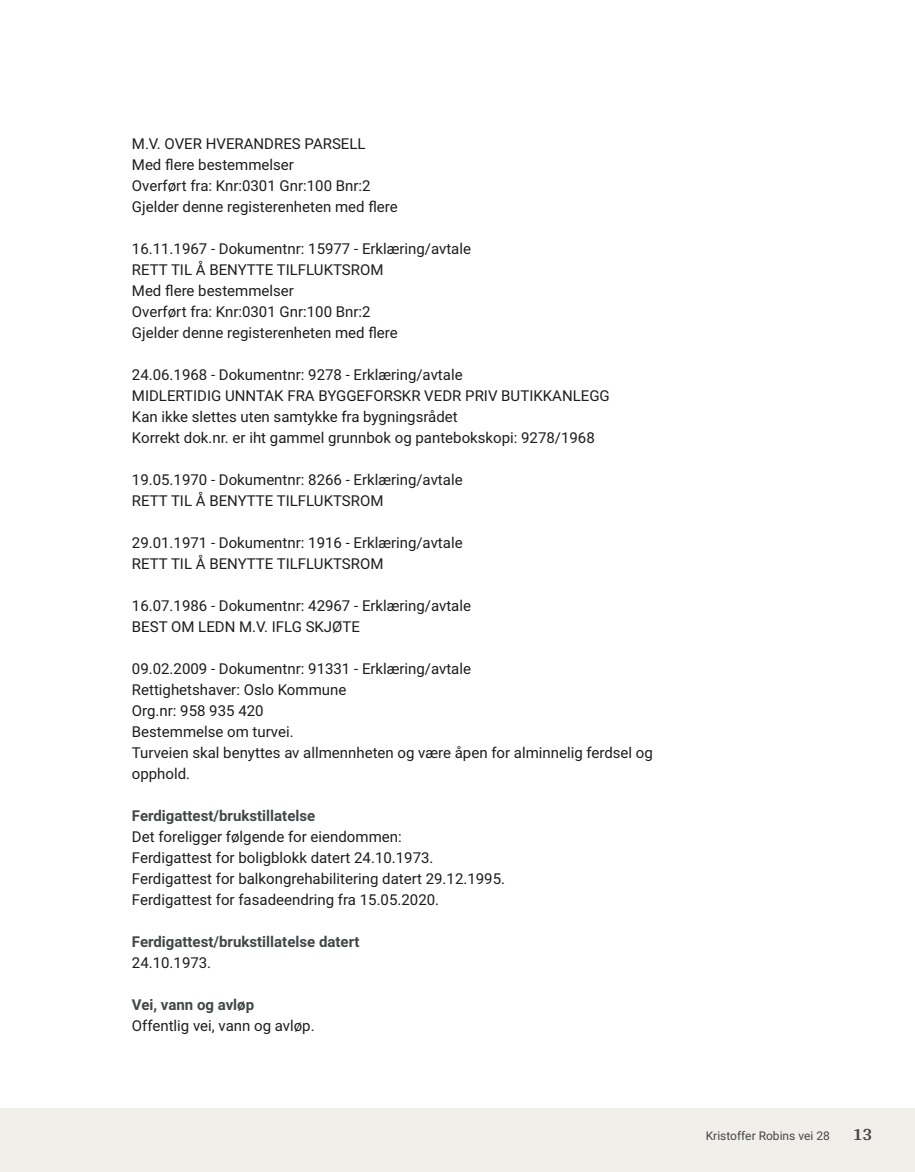
<style>
.page{position:relative;width:915px;height:1172px;background:#fff}
.page>*{position:absolute;margin:0;border:0;box-sizing:border-box;transform-origin:0 0}
.t1{font:700 18px "Arya";color:#414749}
.t2{font:15px/21px "Roboto Vitec";color:#1d1d1b}
.t3{font:700 15px "Roboto Vitec";color:#414749}
.t4{font:12px "Roboto Vitec";color:#414749}
</style>
<div class="page">
<div style="left:0;top:1108px;width:914px;height:64px;background:#f2eeea"></div>
<p class="t2" style="left:132px;top:132px;width:267px">M.V. OVER HVERANDRES PARSELL Med flere bestemmelser<br>Overført fra: Knr:0301 Gnr:100 Bnr:2<br>Gjelder denne registerenheten med flere</p>
<p class="t2" style="left:132px;top:237px;width:340px">16.11.1967 ‑ Dokumentnr: 15977 ‑ Erklæring/ avtale RETT TIL Å BENYTTE TILFLUKTSROM<br>Med flere bestemmelser<br>Overført fra: Knr:0301 Gnr:100 Bnr:2<br>Gjelder denne registerenheten med flere</p>
<p class="t2" style="left:132px;top:363px;width:479px">24.06.1968 ‑ Dokumentnr: 9278 ‑ Erklæring/ avtale<br>MIDLERTIDIG UNNTAK FRA BYGGEFORSKR VEDR PRIV BUTIKKANLEGG Kan ikke slettes uten samtykke fra bygningsrådet<br>Korrekt dok.nr. er iht gammel grunnbok og pantebokskopi: 9278/ 1968</p>
<p class="t2" style="left:132px;top:468px;width:332px">19.05.1970 ‑ Dokumentnr: 8266 ‑ Erklæring/ avtale<br>RETT TIL Å BENYTTE TILFLUKTSROM</p>
<p class="t2" style="left:132px;top:531px;width:332px">29.01.1971 ‑ Dokumentnr: 1916 ‑ Erklæring/ avtale<br>RETT TIL Å BENYTTE TILFLUKTSROM</p>
<p class="t2" style="left:132px;top:594px;width:340px">16.07.1986 ‑ Dokumentnr: 42967 ‑ Erklæring/ avtale<br>BEST OM LEDN M.V. IFLG SKJØTE</p>
<p class="t2" style="left:132px;top:657px;width:522px">09.02.2009 ‑ Dokumentnr: 91331 ‑ Erklæring/ avtale<br>Rettighetshaver: Oslo Kommune<br>Org.nr: 958 935 420<br>Bestemmelse om turvei.<br>Turveien skal benyttes av allmennheten og være åpen for alminnelig ferdsel og opphold.</p>
<p class="t3" style="left:132px;top:805px;width:185px">Ferdigattest/ brukstillatelse</p>
<p class="t2" style="left:132px;top:825px;width:374px">Det foreligger følgende for eiendommen:<br>Ferdigattest for boligblokk datert 24.10.1973.<br>Ferdigattest for balkongrehabilitering datert 29.12.1995.<br>Ferdigattest for fasadeendring fra 15.05.2020.</p>
<p class="t3" style="left:132px;top:931px;width:229px">Ferdigattest/ brukstillatelse datert</p>
<p class="t2" style="left:132px;top:951px;width:81px">24.10.1973.</p>
<p class="t3" style="left:132px;top:994px;width:124px">Vei, vann og avløp</p>
<p class="t2" style="left:132px;top:1014px;width:184px">Offentlig vei, vann og avløp.</p>
<p class="t4" style="left:705px;top:1127px;width:126px">Kristoffer Robins vei 28</p>
<p class="t1" style="left:852px;top:1123px;width:21px">13</p>
</div>
